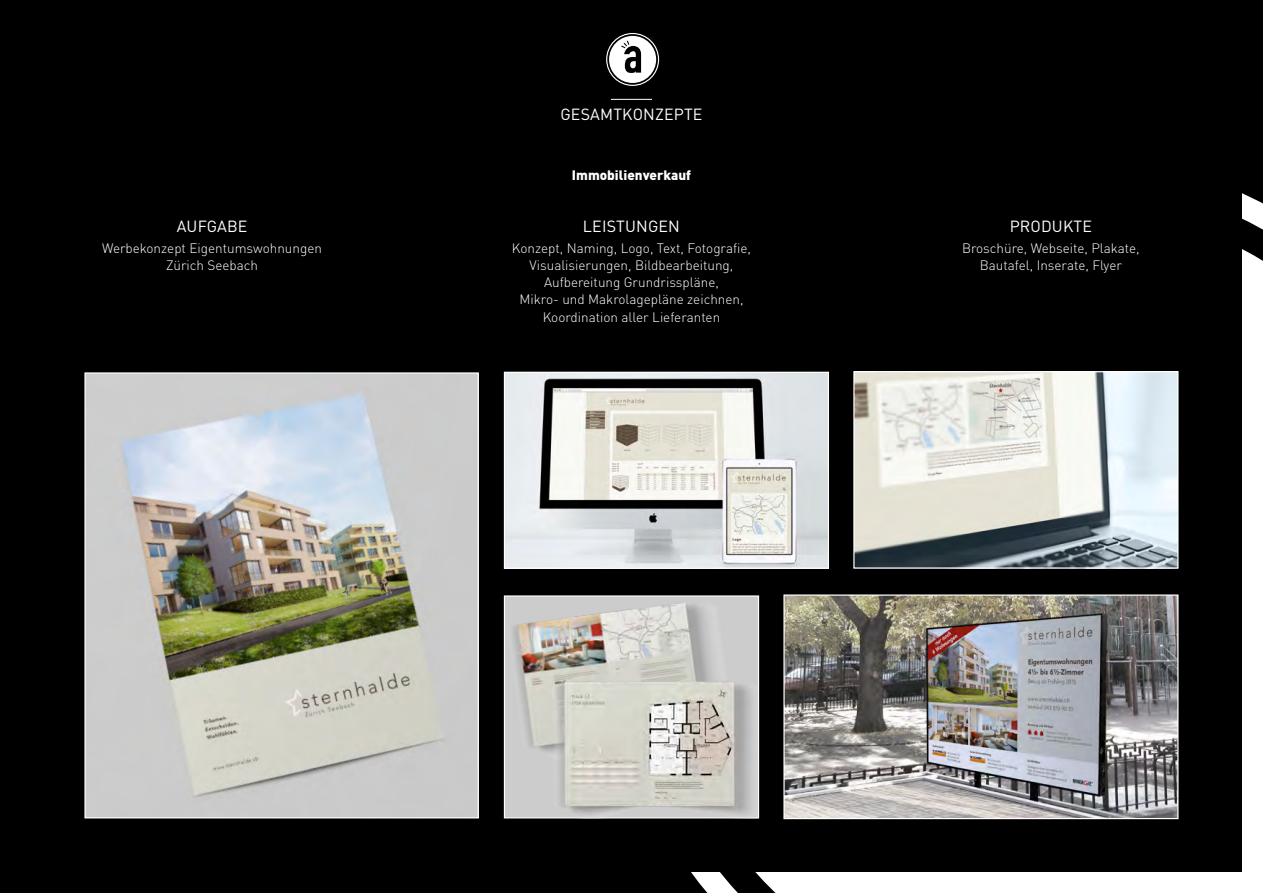
<style>
.page{position:relative;width:1263px;height:893px;background:#000}
.page>*{position:absolute;margin:0;border:0;box-sizing:border-box;transform-origin:0 0}
.t1{font:15.9px "DIN Pro";letter-spacing:.01em;color:#fff}
.t2{font:300 13.5px/17.2px "DIN Pro";color:#fff;text-align:center}
.t3{font:900 13.5px "DIN Pro";color:#fff}
</style>
<div class="page">
<div style="left:691px;top:193px;width:572px;height:700px;background:#fff"></div>
<div style="left:0;top:115px;width:1242px;height:757px;background:#000"></div>
<div style="left:606px;top:33px;width:53px;height:53px;border:1px solid #fff;border-radius:50%"></div>
<svg style="left:609px;top:36px;width:47px;height:47px"></svg>
<hr style="left:611px;top:99px;width:41px;height:1px;background:#fff">
<img style="left:86px;top:374px;width:391px;height:442px">
<img style="left:506px;top:374px;width:321px;height:193px">
<div style="left:504px;top:372px;width:325px;height:197px;border:1px solid #fff"></div>
<img style="left:855px;top:373px;width:321px;height:194px">
<div style="left:853px;top:371px;width:325px;height:198px;border:1px solid #fff"></div>
<img style="left:785px;top:596px;width:391px;height:221px">
<div style="left:783px;top:594px;width:395px;height:225px;border:1px solid #fff"></div>
<img style="left:503px;top:595px;width:254px;height:186px">
<img style="left:515px;top:641px;width:242px;height:178px">
<p class="t1" style="left:177px;top:214px;width:72px">AUFGABE</p>
<p class="t2" style="left:102px;top:238px;width:221px">Werbekonzept Eigentumswohnungen<br>Zürich Seebach</p>
<p class="t1" style="left:560px;top:101px;width:144px">GESAMTKONZEPTE</p>
<p class="t3" style="left:572px;top:164px;width:121px">Immobilienverkauf</p>
<p class="t1" style="left:583px;top:214px;width:99px">LEISTUNGEN</p>
<p class="t2" style="left:512px;top:238px;width:241px">Konzept, Naming, Logo, Text, Fotografie, Visualisierungen, Bildbearbeitung, Aufbereitung Grundrisspläne,<br>Mikro- und Makrolagepläne zeichnen, Koordination aller Lieferanten</p>
<p class="t1" style="left:1010px;top:214px;width:84px">PRODUKTE</p>
<p class="t2" style="left:962px;top:238px;width:179px">Broschüre, Webseite, Plakate,<br>Bautafel, Inserate, Flyer</p>
</div>
